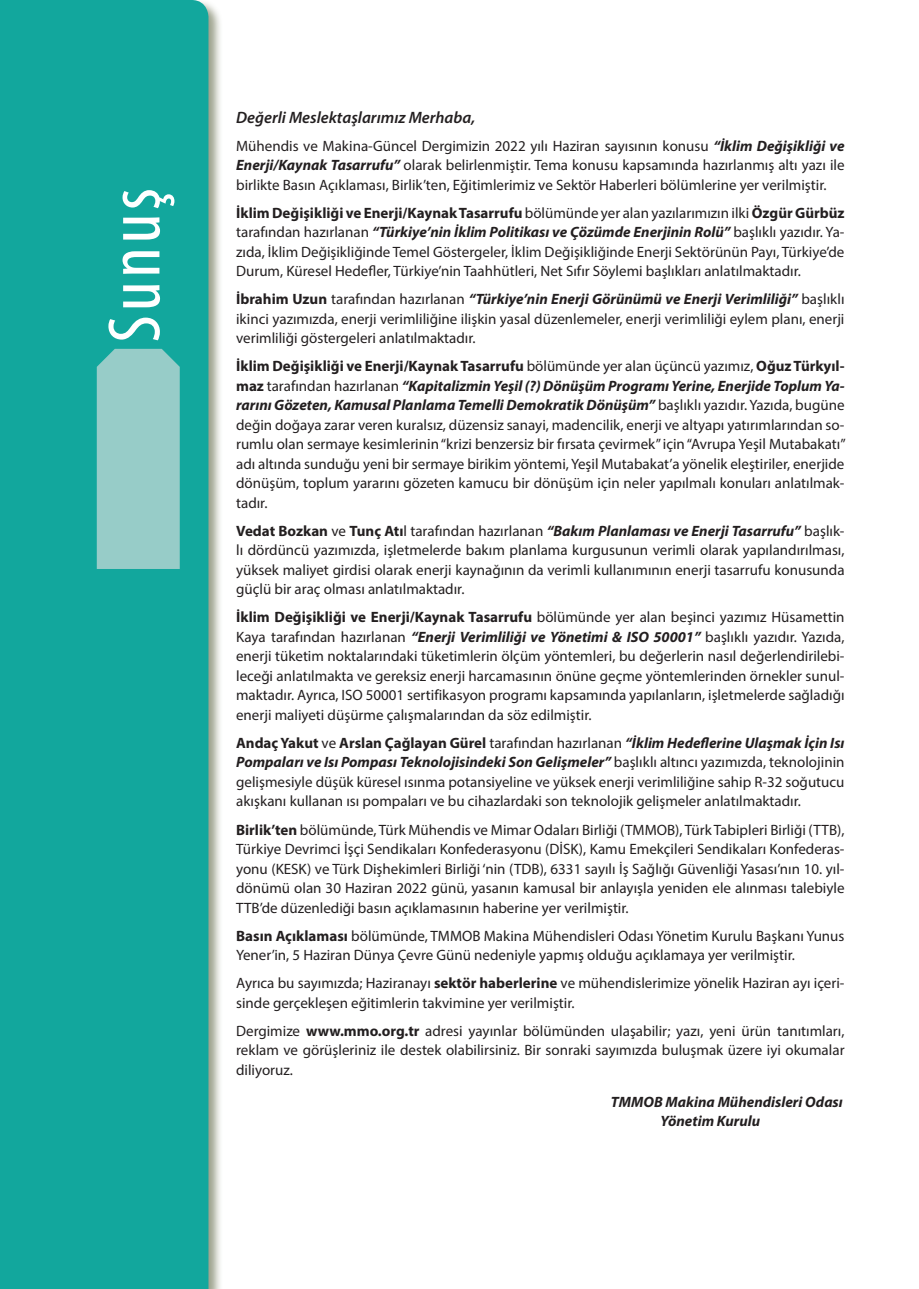
<style>
.page{position:relative;width:919px;height:1289px;background:#fff}
.page>*{position:absolute;margin:0;border:0;box-sizing:border-box;transform-origin:0 0}
.t1{font:condensed 75px "Myriad Pro";letter-spacing:.05em;color:#fff}
.t2{font:italic 600 16.5px "Myriad Pro";color:#231f20}
.t3{font:15px/19.5px "Myriad Pro";color:#231f20;text-align:justify}
.t4{font:italic 700 15px/19.5px "Myriad Pro";color:#231f20}
.s1{font-weight:700;font-style:italic}
.s2{font-weight:700}
</style>
<div class="page">
<div style="left:0;top:0;width:223px;height:1288px;background:#7b8265;opacity:.75"></div>
<div style="left:0;top:0;width:208px;height:1288px;background:#12a79d"></div>
<div style="left:97px;top:349px;width:83px;height:220px;background:#97ccc8"></div>
<h1 class="t1" style="left:89px;top:342px;width:156px;rotate:-90deg">Sunuş</h1>
<p class="t2" style="left:236px;top:107px;width:241px">Değerli Meslektaşlarımız Merhaba,</p>
<p class="t3" style="left:236px;top:136px;width:610px">Mühendis ve Makina-Güncel Dergimizin 2022 yılı Haziran sayısının konusu <span class="s1">“İklim Değişikliği ve Enerji/Kaynak Tasarrufu”</span> olarak belirlenmiştir. Tema konusu kapsamında hazırlanmış altı yazı ile birlikte Basın Açıklaması, Birlik’ten, Eğitimlerimiz ve Sektör Haberleri bölümlerine yer verilmiştir.</p>
<p class="t3" style="left:236px;top:203px;width:610px"><span class="s2">İklim Değişikliği ve Enerji/Kaynak Tasarrufu</span> bölümünde yer alan yazılarımızın ilki <span class="s2">Özgür Gürbüz </span>tarafından hazırlanan <span class="s1">“Türkiye’nin İklim Politikası ve Çözümde Enerjinin Rolü”</span> başlıklı yazıdır. Ya&shy;zıda, İklim Değişikliğinde Temel Göstergeler, İklim Değişikliğinde Enerji Sektörünün Payı, Türkiye’de Durum, Küresel Hedefler, Türkiye’nin Taahhütleri, Net Sıfır Söylemi başlıkları anlatılmaktadır.</p>
<p class="t3" style="left:236px;top:289px;width:610px"><span class="s2">İbrahim Uzun</span> tarafından hazırlanan <span class="s1">“Türkiye’nin Enerji Görünümü ve Enerji Verimliliği”</span> başlıklı ikinci yazımızda, enerji verimliliğine ilişkin yasal düzenlemeler, enerji verimliliği eylem planı, enerji verimliliği göstergeleri anlatılmaktadır.</p>
<p class="t3" style="left:236px;top:356px;width:611px"><span class="s2">İklim Değişikliği ve Enerji/Kaynak Tasarrufu</span> bölümünde yer alan üçüncü yazımız, <span class="s2">Oğuz Türkyıl&shy;maz</span> tarafından hazırlanan <span class="s1">“Kapitalizmin Yeşil (?) Dönüşüm Programı Yerine, Enerjide Toplum Ya&shy;rarını Gözeten, Kamusal Planlama Temelli Demokratik Dönüşüm”</span> başlıklı yazıdır. Yazıda, bugüne değin doğaya zarar veren kuralsız, düzensiz sanayi, madencilik, enerji ve altyapı yatırımlarından so&shy;rumlu olan sermaye kesimlerinin “krizi benzersiz bir fırsata çevirmek” için “Avrupa Yeşil Mutabakatı” adı altında sunduğu yeni bir sermaye birikim yöntemi, Yeşil Mutabakat’a yönelik eleştiriler, enerjide dönüşüm, toplum yararını gözeten kamucu bir dönüşüm için neler yapılmalı konuları anlatılmak&shy;tadır.</p>
<p class="t3" style="left:236px;top:521px;width:610px"><span class="s2">Vedat Bozkan</span> ve <span class="s2">Tunç Atı</span>l tarafından hazırlanan <span class="s1">“Bakım Planlaması ve Enerji Tasarrufu”</span> başlık&shy;lı dördüncü yazımızda, işletmelerde bakım planlama kurgusunun verimli olarak yapılandırılması, yüksek maliyet girdisi olarak enerji kaynağının da verimli kullanımının enerji tasarrufu konusunda güçlü bir araç olması anlatılmaktadır.</p>
<p class="t3" style="left:236px;top:607px;width:610px"><span class="s2">İklim Değişikliği ve Enerji/Kaynak Tasarrufu</span> bölümünde yer alan beşinci yazımız Hüsamettin Kaya tarafından hazırlanan <span class="s1">“Enerji Verimliliği ve Yönetimi &amp; ISO 50001”</span> başlıklı yazıdır. Yazıda, enerji tüketim noktalarındaki tüketimlerin ölçüm yöntemleri, bu değerlerin nasıl değerlendirilebi&shy;leceği anlatılmakta ve gereksiz enerji harcamasının önüne geçme yöntemlerinden örnekler sunul&shy;maktadır. Ayrıca, ISO 50001 sertifikasyon programı kapsamında yapılanların, işletmelerde sağladığı enerji maliyeti düşürme çalışmalarından da söz edilmiştir.</p>
<p class="t3" style="left:236px;top:733px;width:610px"><span class="s2">Andaç Yakut</span> ve <span class="s2">Arslan Çağlayan Gürel</span> tarafından hazırlanan <span class="s1">“İklim Hedeflerine Ulaşmak İçin Isı Pompaları ve Isı Pompası Teknolojisindeki Son Gelişmeler”</span> başlıklı altıncı yazımızda, teknolojinin gelişmesiyle düşük küresel ısınma potansiyeline ve yüksek enerji verimliliğine sahip R-32 soğutucu akışkanı kullanan ısı pompaları ve bu cihazlardaki son teknolojik gelişmeler anlatılmaktadır.</p>
<p class="t3" style="left:236px;top:819px;width:610px"><span class="s2">Birlik’ten</span> bölümünde, Türk Mühendis ve Mimar Odaları Birliği (TMMOB), Türk Tabipleri Birliği (TTB), Türkiye Devrimci İşçi Sendikaları Konfederasyonu (DİSK), Kamu Emekçileri Sendikaları Konfederas&shy;yonu (KESK) ve Türk Dişhekimleri Birliği ‘nin (TDB), 6331 sayılı İş Sağlığı Güvenliği Yasası’nın 10. yıl&shy;dönümü olan 30 Haziran 2022 günü, yasanın kamusal bir anlayışla yeniden ele alınması talebiyle TTB’de düzenlediği basın açıklamasının haberine yer verilmiştir.</p>
<p class="t3" style="left:236px;top:925px;width:610px"><span class="s2">Basın Açıklaması</span> bölümünde, TMMOB Makina Mühendisleri Odası Yönetim Kurulu Başkanı Yunus<br>Yener’in, 5 Haziran Dünya Çevre Günü nedeniyle yapmış olduğu açıklamaya yer verilmiştir.</p>
<p class="t3" style="left:236px;top:973px;width:610px">Ayrıca bu sayımızda; Haziranayı <span class="s2">sektör haberlerine</span> ve mühendislerimize yönelik Haziran ayı içeri&shy;sinde gerçekleşen eğitimlerin takvimine yer verilmiştir.</p>
<p class="t3" style="left:236px;top:1020px;width:610px">Dergimize <span class="s2">www.mmo.org.tr</span> adresi yayınlar bölümünden ulaşabilir; yazı, yeni ürün tanıtımları, reklam ve görüşleriniz ile destek olabilirsiniz. Bir sonraki sayımızda buluşmak üzere iyi okumalar diliyoruz.</p>
<p class="t4" style="left:660px;top:1091px;width:184px;text-indent:-50px">TMMOB Makina Mühendisleri Odası<br>Yönetim Kurulu</p>
</div>
